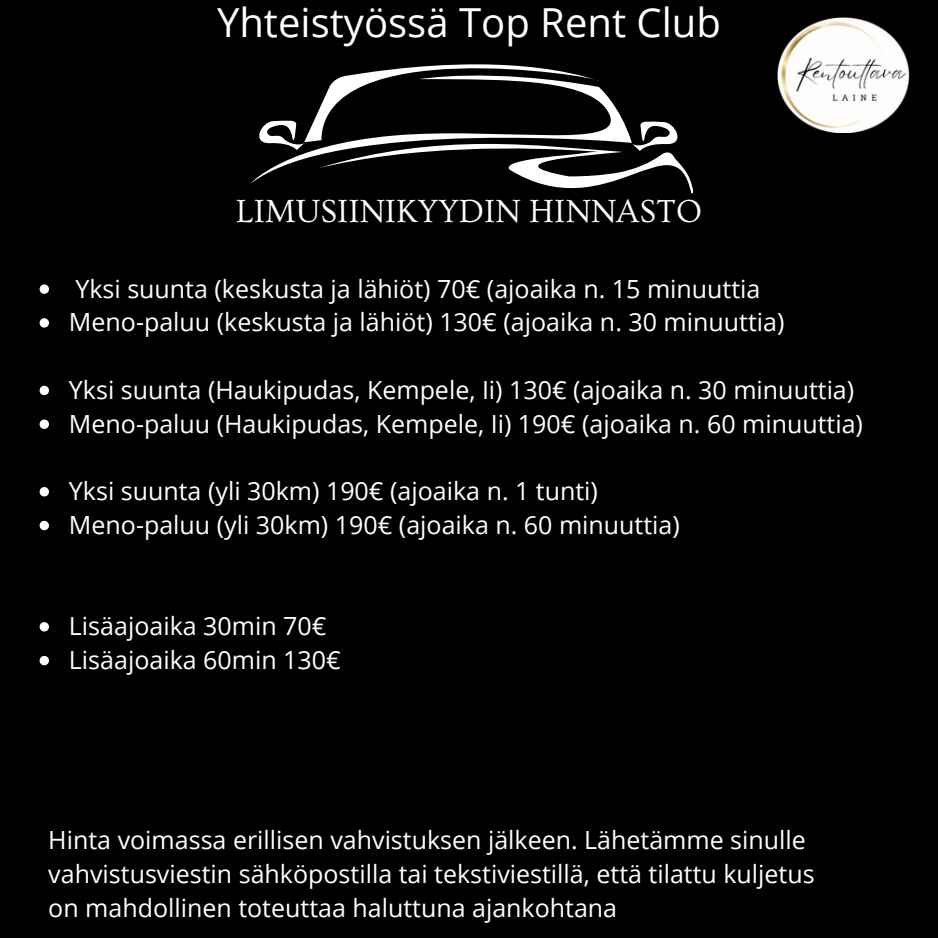
<style>
.page{position:relative;width:938px;height:938px;background:#fff}
.page>*{position:absolute;margin:0;border:0;box-sizing:border-box;transform-origin:0 0}
.t1{font:40px "Open Sans";color:#fff}
.t2{font:33.5px "Ovo";color:#fff}
.t3{font:25px/33.8px "Open Sans";color:#fff}
</style>
<div class="page">
<div style="left:0;top:0;width:938px;height:937px;background:#000"></div>
<svg style="left:250px;top:87px;width:371px;height:97px"></svg>
<svg style="left:250px;top:64px;width:349px;height:86px"></svg>
<svg style="left:319px;top:116px;width:374px;height:78px"></svg>
<img style="left:777px;top:18px;width:133px;height:114px">
<svg style="left:40px;top:284px;width:9px;height:10px"></svg>
<svg style="left:40px;top:318px;width:9px;height:9px"></svg>
<svg style="left:40px;top:386px;width:9px;height:9px"></svg>
<svg style="left:40px;top:419px;width:9px;height:10px"></svg>
<svg style="left:40px;top:487px;width:9px;height:9px"></svg>
<svg style="left:40px;top:521px;width:9px;height:9px"></svg>
<svg style="left:40px;top:622px;width:9px;height:9px"></svg>
<svg style="left:40px;top:656px;width:9px;height:9px"></svg>
<p class="t1" style="left:217px;top:-5px;width:505px">Yhteistyössä Top Rent Club</p>
<p class="t2" style="left:236px;top:193px;width:467px">LIMUSIINIKYYDIN HINNASTO</p>
<p class="t3" style="left:75px;top:271px;width:686px">Yksi suunta (keskusta ja lähiöt) 70€ (ajoaika n. 15 minuuttia</p>
<p class="t3" style="left:69px;top:305px;width:717px">Meno-paluu (keskusta ja lähiöt) 130€ (ajoaika n. 30 minuuttia)</p>
<p class="t3" style="left:69px;top:372px;width:786px">Yksi suunta (Haukipudas, Kempele, Ii) 130€ (ajoaika n. 30 minuuttia)</p>
<p class="t3" style="left:69px;top:406px;width:795px">Meno-paluu (Haukipudas, Kempele, Ii) 190€ (ajoaika n. 60 minuuttia)</p>
<p class="t3" style="left:69px;top:473px;width:530px">Yksi suunta (yli 30km) 190€ (ajoaika n. 1 tunti)</p>
<p class="t3" style="left:69px;top:507px;width:612px">Meno-paluu (yli 30km) 190€ (ajoaika n. 60 minuuttia)</p>
<p class="t3" style="left:69px;top:608px;width:259px">Lisäajoaika 30min 70€</p>
<p class="t3" style="left:69px;top:642px;width:273px">Lisäajoaika 60min 130€</p>
<p class="t3" style="left:48px;top:822px;width:767px">Hinta voimassa erillisen vahvistuksen jälkeen. Lähetämme sinulle vahvistusviestin sähköpostilla tai tekstiviestillä, että tilattu kuljetus on mahdollinen toteuttaa haluttuna ajankohtana</p>
</div>
